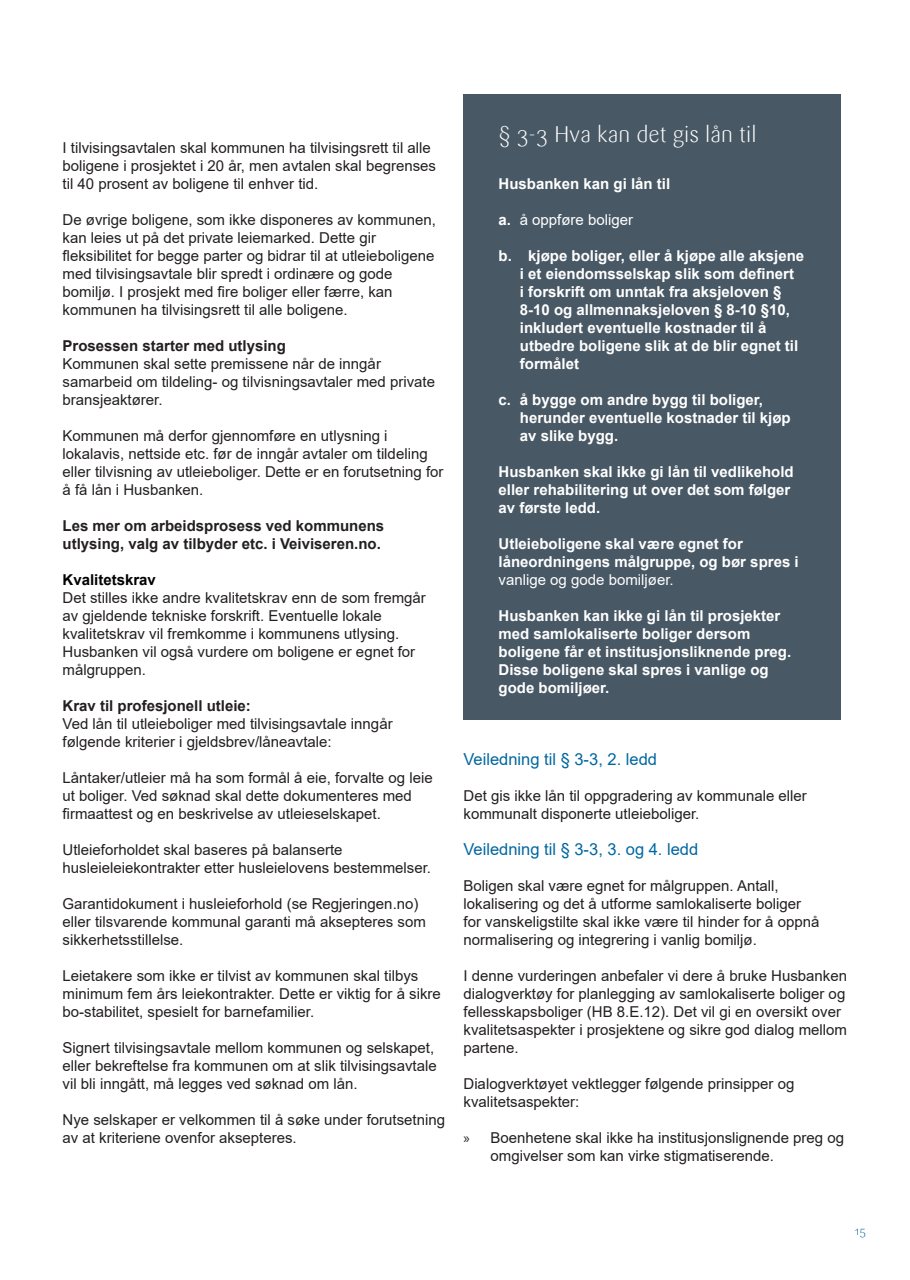
<style>
.page{position:relative;width:910px;height:1280px;background:#fff}
.page>*{position:absolute;margin:0;border:0;box-sizing:border-box;transform-origin:0 0}
.Overskrift_nivå_2{font:300 22.5px "Sari";color:#fff}
.Veiledning{font:16.5px "Arial";color:#0067a0}
.Brødtekst{font:15px/18px "Arial";color:#231f20}
.Brødtekst-2{font:700 15px/18px "Arial";color:#fff}
.Brødtekst_bold{font:15px/18px "Arial";color:#231f20}
.Veiledning-2{font:15px/18px "Arial";color:#231f20}
.Brødtekst-3{font:700 15px/18px "Arial";color:#231f20}
.t1{font:15px "Arial";color:#fff}
.t2{font:300 12px "Sari";color:#0067a0}
.s1{font-weight:700}
.s2{font-weight:700;color:#000}
.s3{font-weight:400}
.s4{font-family:"Myriad Pro"}
</style>
<div class="page">
<div style="left:463px;top:94px;width:378px;height:626px;background:#485865"></div>
<p class="Brødtekst" style="left:63px;top:138px;width:375px">I tilvisingsavtalen skal kommunen ha tilvisingsrett til alle boligene i prosjektet i 20 år, men avtalen skal begrenses til 40 prosent av boligene til enhver tid.</p>
<p class="Brødtekst" style="left:63px;top:210px;width:375px">De øvrige boligene, som ikke disponeres av kommunen, kan leies ut på det private leiemarked. Dette gir fleksibilitet for begge parter og bidrar til at utleieboligene med tilvisingsavtale blir spredt i ordinære og gode bomiljø. I prosjekt med fire boliger eller færre, kan kommunen ha tilvisingsrett til alle boligene.</p>
<p class="Brødtekst_bold" style="left:63px;top:336px;width:374px"><span class="s1">Prosessen starter med utlysing<br></span>Kommunen skal sette premissene når de inngår samarbeid om tildeling- og tilvisningsavtaler med private bransjeaktører.</p>
<p class="Brødtekst" style="left:63px;top:426px;width:383px">Kommunen må derfor gjennomføre en utlysning i lokalavis, nettside etc. før de inngår avtaler om tildeling eller tilvisning av utleieboliger. Dette er en forutsetning for å få lån i Husbanken.</p>
<p class="Brødtekst-3" style="left:63px;top:516px;width:323px">Les mer om arbeidsprosess ved kommunens utlysing, valg av tilbyder etc. i Veiviseren.no.</p>
<p class="Brødtekst_bold" style="left:63px;top:570px;width:365px"><span class="s2">Kvalitetskrav<br></span>Det stilles ikke andre kvalitetskrav enn de som fremgår av gjeldende tekniske forskrift. Eventuelle lokale kvalitetskrav vil fremkomme i kommunens utlysing.<br>Husbanken vil også vurdere om boligene er egnet for målgruppen.</p>
<p class="Brødtekst" style="left:63px;top:696px;width:332px"><span class="s1">Krav til profesjonell utleie:<br></span>Ved lån til utleieboliger med tilvisingsavtale inngår følgende kriterier i gjeldsbrev/låneavtale:</p>
<p class="Brødtekst" style="left:63px;top:768px;width:372px">Låntaker/utleier må ha som formål å eie, forvalte og leie ut boliger. Ved søknad skal dette dokumenteres med firmaattest og en beskrivelse av utleieselskapet.</p>
<p class="Brødtekst" style="left:63px;top:840px;width:370px">Utleieforholdet skal baseres på balanserte husleieleiekontrakter etter husleielovens bestemmelser.</p>
<p class="Brødtekst" style="left:63px;top:894px;width:365px">Garantidokument i husleieforhold (se Regjeringen.no) eller tilsvarende kommunal garanti må aksepteres som sikkerhetsstillelse.</p>
<p class="Brødtekst" style="left:63px;top:966px;width:380px">Leietakere som ikke er tilvist av kommunen skal tilbys minimum fem års leiekontrakter. Dette er viktig for å sikre bo-stabilitet, spesielt for barnefamilier.</p>
<p class="Brødtekst" style="left:63px;top:1038px;width:376px">Signert tilvisingsavtale mellom kommunen og selskapet, eller bekreftelse fra kommunen om at slik tilvisingsavtale vil bli inngått, må legges ved søknad om lån.</p>
<p class="Brødtekst" style="left:63px;top:1110px;width:384px">Nye selskaper er velkommen til å søke under forutsetning av at kriteriene ovenfor aksepteres.</p>
<p class="Overskrift_nivå_2" style="left:499px;top:122px;width:259px">§ 3-3 Hva kan det gis lån til</p>
<p class="Brødtekst-2" style="left:499px;top:174px;width:173px">Husbanken kan gi lån til</p>
<p class="t1" style="left:499px;top:209px;width:136px"><span class="s1">a.</span> å oppføre boliger</p>
<p class="Brødtekst-2" style="left:520px;top:246px;width:286px;text-indent:-21px">b. kjøpe boliger, eller å kjøpe alle aksjene i et eiendomsselskap slik som definert<br>i forskrift om unntak fra aksjeloven § 8-10 og allmennaksjeloven § 8-10 §10, inkludert eventuelle kostnader til å utbedre boligene slik at de blir egnet til formålet</p>
<p class="Brødtekst-2" style="left:520px;top:390px;width:272px;text-indent:-21px">c. å bygge om andre bygg til boliger, herunder eventuelle kostnader til kjøp av slike bygg.</p>
<p class="Brødtekst-2" style="left:499px;top:462px;width:297px">Husbanken skal ikke gi lån til vedlikehold eller rehabilitering ut over det som følger av første ledd.</p>
<p class="Brødtekst-2" style="left:499px;top:534px;width:302px">Utleieboligene skal være egnet for låneordningens målgruppe, og bør spres i <span class="s3">vanlige og gode bomiljøer.</span></p>
<p class="Brødtekst-2" style="left:499px;top:606px;width:294px">Husbanken kan ikke gi lån til prosjekter med samlokaliserte boliger dersom boligene får et institusjonsliknende preg.<br>Disse boligene skal spres i vanlige og gode bomiljøer.</p>
<p class="Veiledning" style="left:463px;top:747px;width:195px">Veiledning til § 3-3, 2. ledd</p>
<p class="Veiledning-2" style="left:463px;top:786px;width:345px">Det gis ikke lån til oppgradering av kommunale eller kommunalt disponerte utleieboliger.</p>
<p class="Veiledning" style="left:463px;top:837px;width:236px">Veiledning til § 3-3, 3. og 4. ledd</p>
<p class="Brødtekst" style="left:463px;top:876px;width:357px">Boligen skal være egnet for målgruppen. Antall, lokalisering og det å utforme samlokaliserte boliger for vanskeligstilte skal ikke være til hinder for å oppnå normalisering og integrering i vanlig bomiljø.</p>
<p class="Brødtekst" style="left:463px;top:966px;width:385px">I denne vurderingen anbefaler vi dere å bruke Husbanken dialogverktøy for planlegging av samlokaliserte boliger og fellesskapsboliger (HB 8.E.12). Det vil gi en oversikt over kvalitetsaspekter i prosjektene og sikre god dialog mellom partene.</p>
<p class="Brødtekst" style="left:463px;top:1074px;width:332px">Dialogverktøyet vektlegger følgende prinsipper og kvalitetsaspekter:</p>
<p class="Brødtekst" style="left:490px;top:1128px;width:355px;text-indent:-27px"><span class="s4">»</span> Boenhetene skal ikke ha institusjonslignende preg og omgivelser som kan virke stigmatiserende.</p>
<p class="t2" style="left:855px;top:1224px;width:13px">15</p>
</div>
